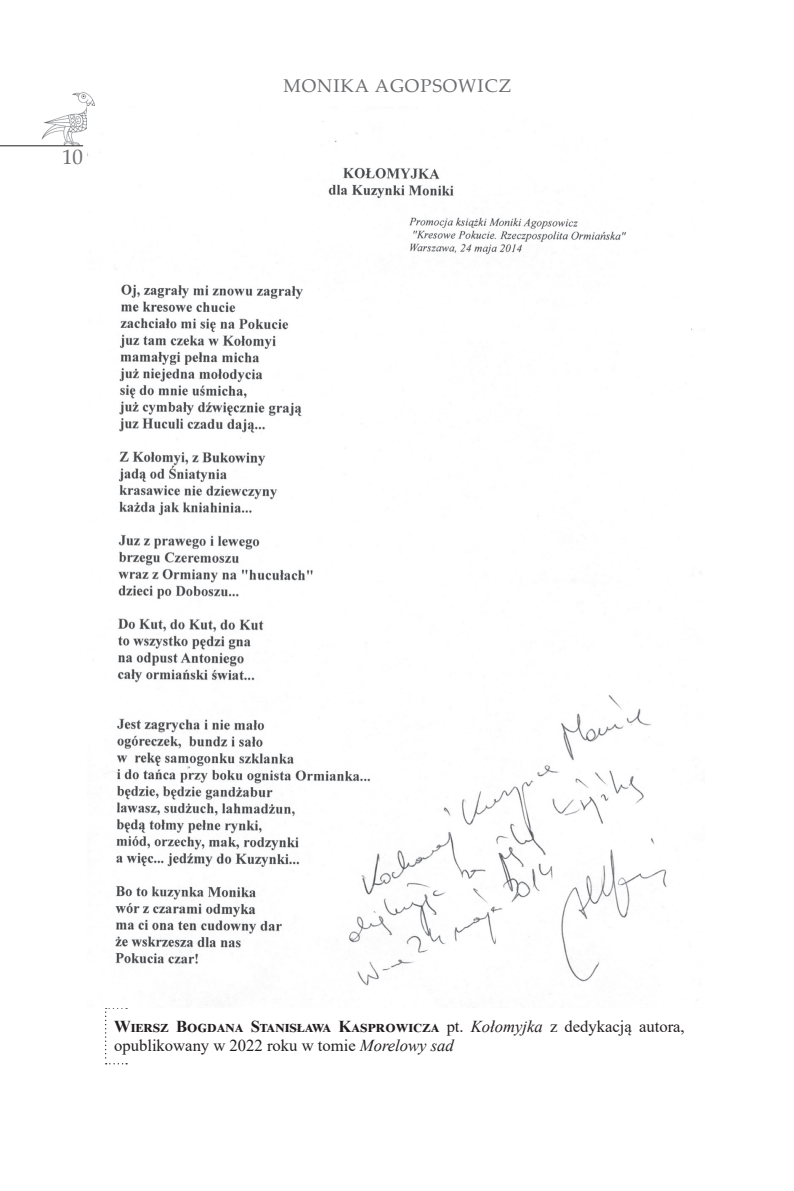
<style>
.page{position:relative;width:794px;height:1191px;background:#fff}
.page>*{position:absolute;margin:0;border:0;box-sizing:border-box;transform-origin:0 0}
.t1{font:21px "Palatino Linotype";color:#6c6d70}
.t2{font:18.38px "Palatino Linotype";letter-spacing:.05em;color:#6c6d70}
.t3{font:16.62px/19.2px "Times New Roman";color:#231f20}
.s1{font-weight:700}
.s2{font-style:italic}
</style>
<div class="page">
<img style="left:40px;top:92px;width:55px;height:55px">
<hr style="left:0;top:145px;width:83px;height:1px;background:#231f20">
<svg style="left:105px;top:1008px;width:22px;height:56px"></svg>
<img style="left:87px;top:106px;width:614px;height:901px">
<p class="t1" style="left:62px;top:142px;width:22px">10</p>
<p class="t2" style="left:283px;top:72px;width:229px">MONIKA AGOPSOWICZ</p>
<p class="t3" style="left:114px;top:1016px;width:572px"><span class="s1">Wiersz Bogdana Stanisława Kasprowicza</span> pt. <span class="s2">Kołomyjka</span> z dedykacją autora, opublikowany w 2022 roku w tomie <span class="s2">Morelowy sad</span></p>
</div>
